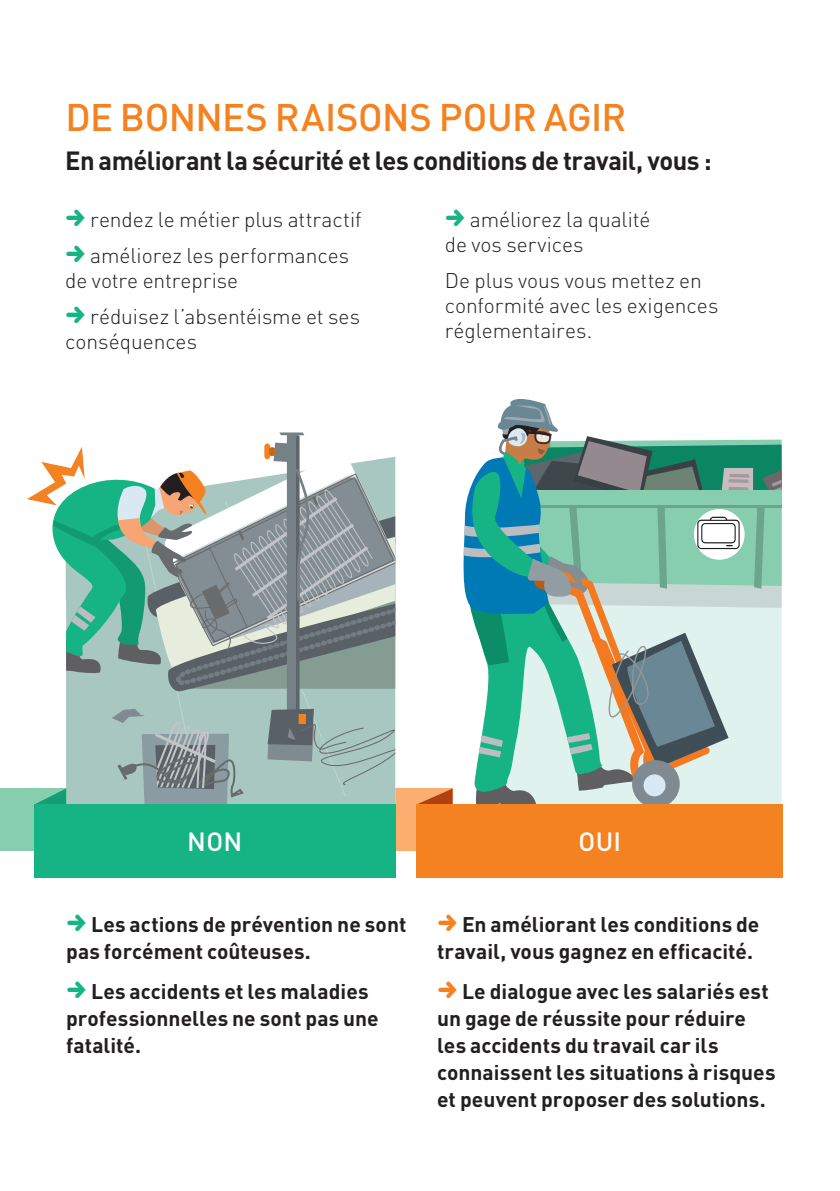
<style>
.page{position:relative;width:840px;height:1191px;background:#fff}
.page>*{position:absolute;margin:0;border:0;box-sizing:border-box;transform-origin:0 0}
.t1{font:500 38px "DINOT";letter-spacing:-.015em;color:#f58220}
.t2{font:700 26px "DINOT";letter-spacing:-.02em;color:#231f20}
.t3{font:500 26px "DINOT";letter-spacing:.015em;color:#fff}
.t4{font:700 21px/27px "DINOT";color:#231f20}
.t5{font:300 21px/25px "DINOT";color:#231f20}
</style>
<div class="page">
<svg style="left:463px;top:399px;width:318px;height:405px;background:#95c0b6"></svg>
<div style="left:359px;top:788px;width:93px;height:62px;background:#faaf71"></div>
<svg style="left:418px;top:789px;width:34px;height:15px"></svg>
<div style="left:416px;top:804px;width:366px;height:74px;background:#f58220"></div>
<div style="left:0;top:788px;width:66px;height:62px;background:#87cdb0"></div>
<svg style="left:27px;top:432px;width:368px;height:372px"></svg>
<div style="left:34px;top:804px;width:361px;height:74px;background:#16b484"></div>
<h1 class="t1" style="left:65px;top:93px;width:562px">DE BONNES RAISONS POUR AGIR</h1>
<p class="t2" style="left:65px;top:144px;width:647px">En améliorant la sécurité et les conditions de travail, vous :</p>
<p class="t5" style="left:90px;top:201px;width:272px;line-height:36.4px">rendez le métier plus attractif améliorez les performances</p>
<p class="t5" style="left:90px;top:262px;width:271px;line-height:36.4px;text-indent:-25px">de votre entreprise<br>réduisez l’absentéisme et ses</p>
<p class="t5" style="left:65px;top:329px;width:133px">conséquences</p>
<p class="t5" style="left:444px;top:206px;width:207px;text-indent:25px">améliorez la qualité de vos services</p>
<p class="t5" style="left:444px;top:268px;width:275px">De plus vous vous mettez en conformité avec les exigences réglementaires.</p>
<p class="t3" style="left:187px;top:825px;width:57px">NON</p>
<p class="t3" style="left:578px;top:825px;width:44px">OUI</p>
<p class="t4" style="left:66px;top:910px;width:342px;text-indent:25px">Les actions de prévention ne sont pas forcément coûteuses.</p>
<p class="t4" style="left:66px;top:977px;width:314px;text-indent:25px">Les accidents et les maladies professionnelles ne sont pas une fatalité.</p>
<p class="t4" style="left:437px;top:910px;width:324px;text-indent:25px">En améliorant les conditions de travail, vous gagnez en efficacité.</p>
<p class="t4" style="left:437px;top:977px;width:340px;text-indent:25px">Le dialogue avec les salariés est un gage de réussite pour réduire les accidents du travail car ils connaissent les situations à risques et peuvent proposer des solutions.</p>
</div>
